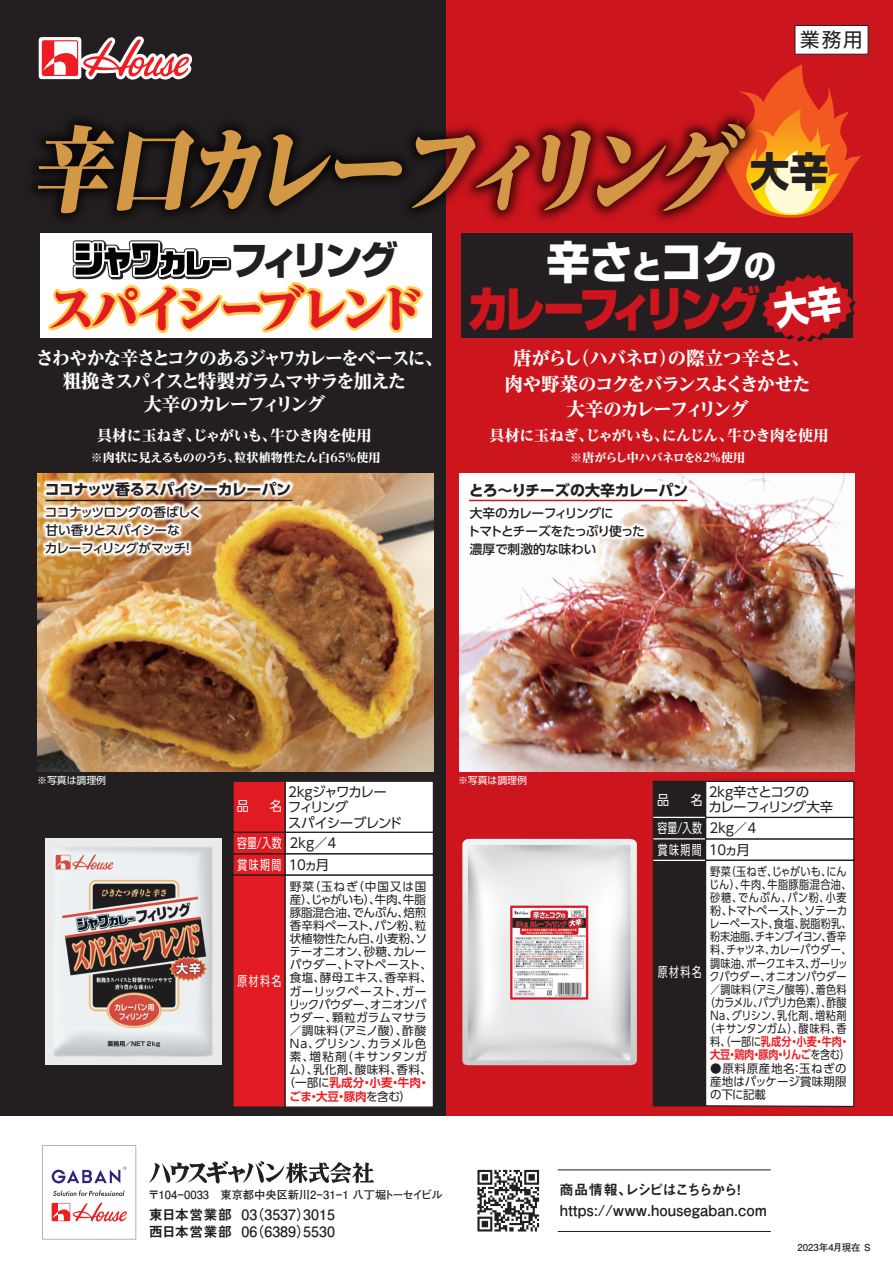
<style>
.page{position:relative;width:893px;height:1263px;background:#fff}
.page>*{position:absolute;margin:0;border:0;box-sizing:border-box;transform-origin:0 0}
.t1{font:italic 900 92.1px "Reim Pro";color:#d39846;scale:.86 1}
.t2{font:900 48px "Reim Pro";letter-spacing:-.125em;color:#e21a21}
.t3{font:900 48px "Shin Go Pro";letter-spacing:-.13em;color:#cd151d;scale:.86 1}
.t4{font:800 44.7px "Shin Go Pro";color:#fff}
.t5{font:800 40.8px "UD Shin Go Pro";color:#231f20;scale:.96 1}
.t6{font:800 39.45px "Shin Go Pro";letter-spacing:-.16em;color:#231f20}
.t7{font:19.5px "UD Shin Go Pro";color:#231f20}
.t8{font:800 18.6px/23px "Reim Pro";letter-spacing:-.08em;color:#fff;text-align:center;scale:.96 1}
.t9{font:800 18.6px/25.5px "Reim Pro";letter-spacing:-.08em;color:#fff;text-align:center}
.t10{font:800 15px "Reim Pro";letter-spacing:-.05em;color:#fff}
.t11{font:700 15px "UD Shin Go Pro";letter-spacing:-.025em;color:#231f20}
.t12{font:700 15px "Futo Go B101 Pro";color:#231f20}
.t13{font:700 14.25px/17.1px "Futo Go B101 Pro";color:#231f20}
.t14{font:14.25px "Midashi Go Pro MB31";letter-spacing:-.115em;color:#231f20}
.t15{font:13.5px/21.5px "UD Shin Go Pro";color:#fff;scale:.73 1}
.t16{font:13.5px/15.5px "UD Shin Go Pro";letter-spacing:-.095em;color:#231f20}
.t17{font:13.5px/20.7px "UD Shin Go Pro";letter-spacing:-.065em;color:#231f20}
.t18{font:13.5px "UD Shin Go Pro";letter-spacing:-.115em;color:#231f20}
.t19{font:13.5px "UD Shin Go Pro";letter-spacing:.15em;color:#fff;scale:.73 1}
.t20{font:13.5px "UD Shin Go Pro";letter-spacing:.15em;color:#fff;scale:.9 1}
.t21{font:500 12.75px/18px "UD Shin Go Pro";letter-spacing:-.045em;color:#231f20}
.t22{font:800 12px "Reim Pro";letter-spacing:-.025em;color:#fff}
.t23{font:11.85px/13px "UD Shin Go Pro";color:#231f20}
.t24{font:11.85px/13px "UD Shin Go Pro";color:#231f20;text-align:center;scale:.86 1}
.t25{font:700 11.85px/13px "UD Shin Go Pro De";letter-spacing:-.005em;color:#ee1d23;scale:.86 1}
.t26{font:700 11.85px/13px "UD Shin Go Pro De";letter-spacing:-.005em;color:#ee1d23}
.t27{font:700 11.25px "Futo Go B101 Pro";color:#231f20}
.t28{font:9.9px "UD Shin Go Pro";color:#fff}
.t29{font:700 9.6px "Futo Go B101 Pro";color:#231f20}
.s1{font-size:32.7px}
.s2{color:#fff}
.s3{color:#231f20}
.s4{font-family:"UD Shin Go Pro";font-weight:400;color:#231f20}
.s5{font-family:"Midashi Go Pro MB31";font-weight:400}
</style>
<div class="page">
<div style="left:0;top:0;width:446px;height:1116px;background:#231f20"></div>
<div style="left:446px;top:0;width:447px;height:1116px;background:#cd151d"></div>
<div style="left:461px;top:233px;width:392px;height:105px;background:#231f20"></div>
<div style="left:795px;top:25px;width:73px;height:30px;background:#fff;border:1px solid #231f20"></div>
<img style="left:45px;top:838px;width:176px;height:227px">
<svg style="left:819px;top:88px;width:42px;height:124px"></svg>
<svg style="left:44px;top:308px;width:382px;height:30px;background:#feefc8"></svg>
<div style="left:232px;top:853px;width:54px;height:23px;background:#e21a21;border:1px solid #231f20"></div>
<div style="left:232px;top:832px;width:54px;height:22px;background:#e21a21;border:1px solid #231f20"></div>
<div style="left:285px;top:853px;width:149px;height:23px;background:#fff;border:1px solid #231f20"></div>
<div style="left:285px;top:832px;width:149px;height:22px;background:#fff;border:1px solid #231f20"></div>
<div style="left:232px;top:780px;width:54px;height:53px;background:#e21a21;border:1px solid #231f20"></div>
<div style="left:285px;top:780px;width:149px;height:53px;background:#fff;border:1px solid #231f20"></div>
<div style="left:232px;top:874px;width:54px;height:234px;background:#e21a21;border:1px solid #231f20"></div>
<div style="left:285px;top:874px;width:149px;height:234px;background:#fff;border:1px solid #231f20"></div>
<div style="left:653px;top:838px;width:53px;height:23px;background:#231f20;border:1px solid #231f20"></div>
<div style="left:653px;top:817px;width:53px;height:22px;background:#231f20"></div>
<hr style="left:653px;top:838px;width:53px;height:1px;background:#fff">
<div style="left:705px;top:838px;width:149px;height:23px;background:#fff;border:1px solid #231f20"></div>
<div style="left:705px;top:817px;width:149px;height:22px;background:#fff;border:1px solid #231f20"></div>
<div style="left:653px;top:781px;width:53px;height:37px;background:#231f20;border:1px solid #231f20"></div>
<hr style="left:653px;top:817px;width:53px;height:1px;background:#fff">
<div style="left:705px;top:781px;width:149px;height:37px;background:#fff;border:1px solid #231f20"></div>
<div style="left:653px;top:860px;width:53px;height:246px;background:#231f20"></div>
<hr style="left:653px;top:860px;width:53px;height:1px;background:#fff">
<div style="left:704px;top:859px;width:151px;height:249px;background:#fff"></div>
<img style="left:33px;top:25px;width:786px;height:283px">
<img style="left:38px;top:473px;width:396px;height:298px">
<img style="left:459px;top:473px;width:396px;height:298px">
<img style="left:413px;top:473px;width:353px;height:167px">
<img style="left:37px;top:473px;width:334px;height:166px">
<hr style="left:46px;top:500px;width:246px;height:1px;background:#231f20">
<hr style="left:469px;top:500px;width:218px;height:1px;background:#cd151d">
<svg style="left:42px;top:1145px;width:94px;height:94px"></svg>
<svg style="left:149px;top:1161px;width:225px;height:22px"></svg>
<hr style="left:558px;top:1169px;width:213px;height:1px;background:#231f20">
<hr style="left:558px;top:1231px;width:213px;height:1px;background:#231f20">
<svg style="left:477px;top:1170px;width:62px;height:61px"></svg>
<img style="left:462px;top:839px;width:175px;height:226px">
<svg style="left:762px;top:275px;width:94px;height:67px"></svg>
<h3 class="t7" style="left:800px;top:24px;width:64px">業務用</h3>
<h1 class="t1" style="left:30px;top:95px;width:848px">辛口カレーフィリング</h1>
<h3 class="t5" style="left:750px;top:138px;width:83px">大辛</h3>
<h3 class="t6" style="left:231px;top:229px;width:169px">フィリング</h3>
<h2 class="t2" style="left:47px;top:270px;width:378px">スパイシーブレンド</h2>
<h3 class="t8" style="left:36px;top:347px;width:425px">さわやかな辛さとコクのあるジャワカレーをベースに、粗挽きスパイスと特製ガラムマサラを加えた<br>大辛のカレーフィリング</h3>
<h3 class="t4" style="left:546px;top:226px;width:231px">辛さ<span class="s1">と</span>コク<span class="s1">の</span></h3>
<h2 class="t3" style="left:468px;top:271px;width:342px">カレーフィリング</h2>
<h3 class="t9" style="left:505px;top:346px;width:308px">唐がらし（ハバネロ）の際立つ辛さと、肉や野菜のコクをバランスよくきかせた大辛のカレーフィリング</h3>
<p class="t10" style="left:97px;top:423px;width:276px">具材に玉ねぎ、じゃがいも、牛ひき肉を使用</p>
<p class="t10" style="left:489px;top:423px;width:340px">具材に玉ねぎ、じゃがいも、にんじん、牛ひき肉を使用</p>
<p class="t22" style="left:91px;top:447px;width:291px">※肉状に見えるもののうち、粒状植物性たん白６５％使用</p>
<p class="t22" style="left:570px;top:447px;width:176px">※唐がらし中ハバネロを82％使用</p>
<p class="t11" style="left:45px;top:477px;width:248px">ココナッツ香るスパイシーカレーパン</p>
<p class="t21" style="left:45px;top:503px;width:158px">ココナッツロングの香ばしく甘い香りとスパイシーな<br>カレーフィリングがマッチ！</p>
<p class="t11" style="left:469px;top:478px;width:221px">とろ～りチーズの大辛カレーパン</p>
<p class="t21" style="left:468px;top:504px;width:179px">大辛のカレーフィリングに<br>トマトとチーズをたっぷり使った濃厚で刺激的な味わい</p>
<p class="t28" style="left:37px;top:772px;width:71px">※写真は調理例</p>
<p class="t28" style="left:458px;top:772px;width:71px">※写真は調理例</p>
<p class="t18" style="left:286px;top:781px;width:102px">２ｋｇジャワカレー</p>
<p class="t17" style="left:288px;top:812px;width:116px">スパイシーブレンド<br>2ｋｇ／4</p>
<p class="t20" style="left:237px;top:795px;width:15px">品</p>
<p class="t16" style="left:270px;top:799px;width:80px"><span class="s2">名</span>フィリング</p>
<p class="t15" style="left:237px;top:832px;width:128px">容量/入数<br>賞味期間<span class="s3">１０ヵ月</span></p>
<p class="t19" style="left:237px;top:970px;width:62px">原材料名</p>
<p class="t23" style="left:289px;top:879px;width:145px">野菜（玉ねぎ（中国又は国産）、じゃがいも）、牛肉、牛脂豚脂混合油、でんぷん、焙煎香辛料ペースト、パン粉、粒状植物性たん白、小麦粉、ソテーオニオン、砂糖、カレーパウダー、トマトペースト、食塩、酵母エキス、香辛料、ガーリックペースト、ガーリックパウダー、オニオンパウダー、顆粒ガラムマサラ／調味料（アミノ酸）、酢酸<br>Ｎａ、グリシン、カラメル色素、増粘剤（キサンタンガム）、乳化剤、酸味料、香料、</p>
<p class="t26" style="left:289px;top:1076px;width:142px;text-indent:-6px"><span class="s4">（一部に</span>乳成分・小麦・牛肉・ごま・大豆・豚肉<span class="s4">を含む）</span></p>
<p class="t27" style="left:148px;top:1185px;width:296px">〒104－0033　東京都中央区新川2－31－1 八丁堀トーセイビル</p>
<p class="t13" style="left:149px;top:1204px;width:188px"><span class="s5">東日本営業部</span> 03（3537）3015<span class="s5">西日本営業部</span> 06（6389）5530</p>
<p class="t20" style="left:657px;top:789px;width:15px">品</p>
<p class="t20" style="left:690px;top:789px;width:15px">名</p>
<p class="t16" style="left:706px;top:784px;width:128px">２ｋｇ辛さとコクの<br>カレーフィリング大辛</p>
<p class="t15" style="left:658px;top:817px;width:137px">容量/入数<span class="s3">２ｋｇ／4</span>賞味期間<span class="s3">１０ヵ月</span></p>
<p class="t19" style="left:658px;top:960px;width:62px">原材料名</p>
<p class="t24" style="left:705px;top:864px;width:172px">野菜（玉ねぎ、じゃがいも、にんじん）、牛肉、牛脂豚脂混合油、砂糖、でんぷん、パン粉、小麦粉、トマトペースト、ソテーカレーペースト、食塩、脱脂粉乳、粉末油脂、チキンブイヨン、香辛料、チャツネ、カレーパウダー、調味油、ポークエキス、ガーリックパウダー、オニオンパウダー／調味料（アミノ酸等）、着色料（カラメル、パプリカ色素）、酢酸<br>Ｎａ、グリシン、乳化剤、増粘剤（キサンタンガム）、酸味料、香</p>
<p class="t25" style="left:710px;top:1035px;width:164px"><span class="s4">料、（一部に</span>乳成分・小麦・牛肉・大豆・鶏肉・豚肉・りんご<span class="s4">を含む）</span></p>
<p class="t23" style="left:710px;top:1061px;width:138px;text-align:justify">●原料原産地名：玉ねぎの産地はパッケージ賞味期限の下に記載</p>
<p class="t14" style="left:559px;top:1178px;width:188px">商品情報、レシピはこちらから！</p>
<p class="t12" style="left:560px;top:1198px;width:209px">https://www.housegaban.com</p>
<p class="t29" style="left:797px;top:1239px;width:75px">2023年4月現在 S</p>
</div>
